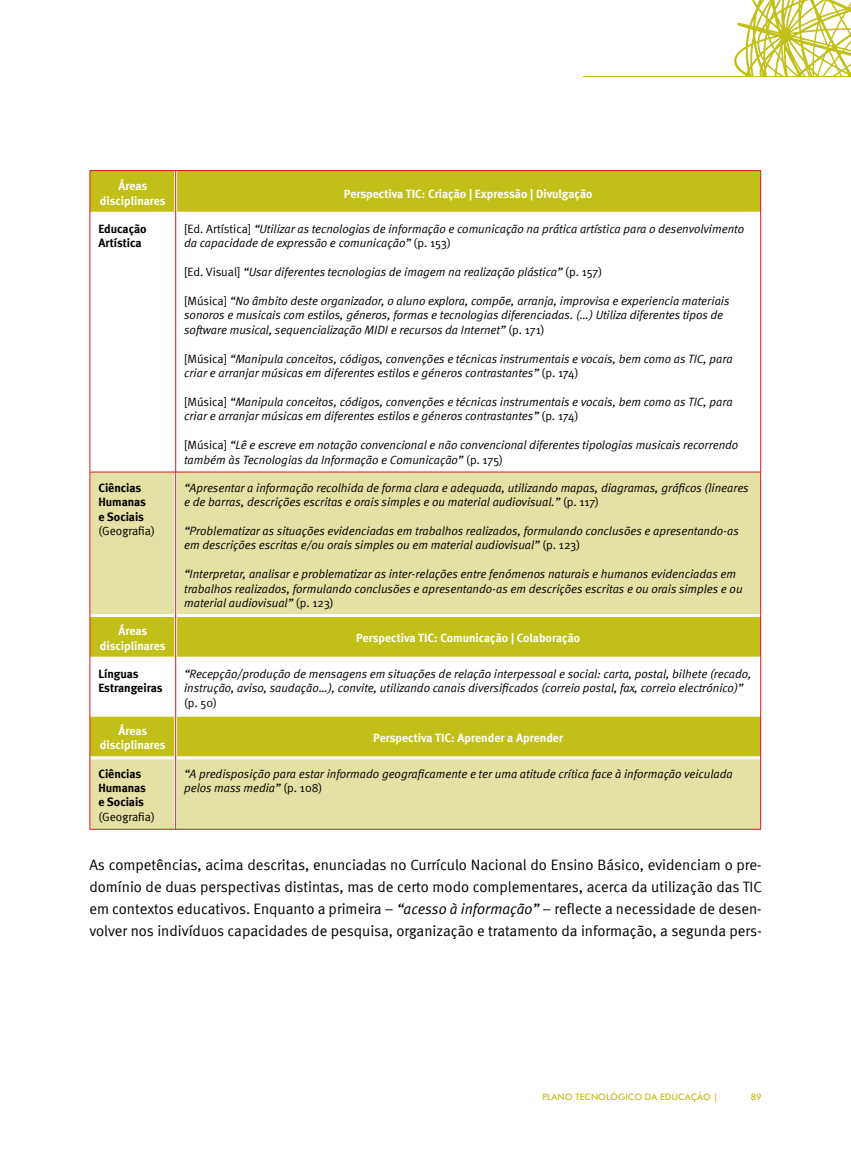
<style>
.page{position:relative;width:851px;height:1149px;background:#fff}
.page>*{position:absolute;margin:0;border:0;box-sizing:border-box;transform-origin:0 0}
.t1{font:15px/22px "Meta Normal";color:#000;text-align:justify}
.t2{font:italic 12px/14.4px "Meta Normal";color:#000}
.t3{font:700 12px/14.4px "Meta";color:#fff;text-align:center}
.t4{font:700 12px/14.4px "Meta";color:#000}
.t5{font:12px "Meta Normal";color:#000}
.t6{font:500 9px "Futura BT";color:#c2c018}
.s1{font-style:normal}
.s2{font-style:italic}
</style>
<div class="page">
<hr style="left:583px;top:76px;width:267px;height:1px;background:#c2c018">
<svg style="left:734px;top:0;width:116px;height:76px"></svg>
<div style="left:90px;top:171px;width:670px;height:41px;background:#c2c018"></div>
<svg style="left:90px;top:472px;width:670px;height:356px;fill:#e3e1a3"></svg>
<hr style="left:174px;top:171px;width:3px;height:41px;background:#fff">
<hr style="left:174px;top:472px;width:3px;height:142px;background:#fff">
<hr style="left:90px;top:614px;width:86px;height:3px;background:#fff">
<hr style="left:176px;top:614px;width:584px;height:3px;background:#fff">
<hr style="left:174px;top:617px;width:3px;height:39px;background:#fff">
<hr style="left:90px;top:656px;width:86px;height:3px;background:#fff">
<hr style="left:176px;top:656px;width:584px;height:3px;background:#fff">
<hr style="left:174px;top:659px;width:3px;height:54px;background:#fff">
<hr style="left:90px;top:713px;width:86px;height:3px;background:#fff">
<hr style="left:176px;top:713px;width:584px;height:3px;background:#fff">
<hr style="left:174px;top:716px;width:3px;height:40px;background:#fff">
<hr style="left:90px;top:756px;width:86px;height:3px;background:#fff">
<hr style="left:176px;top:756px;width:584px;height:3px;background:#fff">
<hr style="left:174px;top:759px;width:3px;height:69px;background:#fff">
<hr style="left:89px;top:170px;width:87px;height:1px;background:#d71920">
<hr style="left:89px;top:171px;width:1px;height:42px;background:#d71920">
<hr style="left:176px;top:170px;width:585px;height:1px;background:#d71920">
<hr style="left:760px;top:171px;width:1px;height:42px;background:#d71920">
<hr style="left:89px;top:213px;width:1px;height:258px;background:#d71920">
<hr style="left:760px;top:213px;width:1px;height:258px;background:#d71920">
<hr style="left:89px;top:472px;width:1px;height:143px;background:#d71920">
<hr style="left:760px;top:472px;width:1px;height:143px;background:#d71920">
<hr style="left:89px;top:615px;width:1px;height:43px;background:#d71920">
<hr style="left:760px;top:615px;width:1px;height:43px;background:#d71920">
<hr style="left:89px;top:658px;width:1px;height:57px;background:#d71920">
<hr style="left:760px;top:658px;width:1px;height:57px;background:#d71920">
<hr style="left:89px;top:715px;width:1px;height:42px;background:#d71920">
<hr style="left:760px;top:715px;width:1px;height:42px;background:#d71920">
<hr style="left:89px;top:757px;width:1px;height:71px;background:#d71920">
<hr style="left:760px;top:757px;width:1px;height:71px;background:#d71920">
<hr style="left:89px;top:828px;width:87px;height:1px;background:#d71920">
<hr style="left:176px;top:828px;width:585px;height:1px;background:#d71920">
<hr style="left:89px;top:471px;width:87px;height:1px;background:#d71920">
<hr style="left:176px;top:471px;width:585px;height:1px;background:#d71920">
<hr style="left:175px;top:170px;width:1px;height:659px;background:#d71920">
<p class="t3" style="left:100px;top:179px;width:67px">Áreas disciplinares</p>
<p class="t3" style="left:344px;top:186px;width:250px">Perspectiva TIC: Criação | Expressão | Divulgação</p>
<p class="t4" style="left:98px;top:221px;width:50px">Educação<br>Artística</p>
<p class="t2" style="left:184px;top:221px;width:561px"><span class="s1">[Ed. Artística]</span> “Utilizar as tecnologias de informação e comunicação na prática artística para o desenvolvimento da capacidade de expressão e comunicação” <span class="s1">(p. 153)</span></p>
<p class="t2" style="left:184px;top:264px;width:419px"><span class="s1">[Ed. Visual]</span> “Usar diferentes tecnologias de imagem na realização plástica” <span class="s1">(p. 157)</span></p>
<p class="t2" style="left:184px;top:293px;width:547px"><span class="s1">[Música]</span> “No âmbito deste organizador, o aluno explora, compõe, arranja, improvisa e experiencia materiais sonoros e musicais com estilos, géneros, formas e tecnologias diferenciadas. (…) Utiliza diferentes tipos de software musical, sequencialização MIDI e recursos da Internet” <span class="s1">(p. 171)</span></p>
<p class="t2" style="left:184px;top:351px;width:550px"><span class="s1">[Música]</span> “Manipula conceitos, códigos, convenções e técnicas instrumentais e vocais, bem como as TIC, para criar e arranjar músicas em diferentes estilos e géneros contrastantes” <span class="s1">(p. 174)</span></p>
<p class="t2" style="left:184px;top:394px;width:550px"><span class="s1">[Música]</span> “Manipula conceitos, códigos, convenções e técnicas instrumentais e vocais, bem como as TIC, para criar e arranjar músicas em diferentes estilos e géneros contrastantes” <span class="s1">(p. 174)</span></p>
<p class="t2" style="left:184px;top:437px;width:555px"><span class="s1">[Música]</span> “Lê e escreve em notação convencional e não convencional diferentes tipologias musicais recorrendo também às Tecnologias da Informação e Comunicação” <span class="s1">(p. 175)</span></p>
<p class="t4" style="left:98px;top:480px;width:49px">Ciências<br>Humanas e Sociais</p>
<p class="t5" style="left:98px;top:523px;width:58px">(Geografia)</p>
<p class="t2" style="left:184px;top:480px;width:566px">“Apresentar a informação recolhida de forma clara e adequada, utilizando mapas, diagramas, gráficos (lineares e de barras, descrições escritas e orais simples e ou material audiovisual.” <span class="s1">(p. 117)</span></p>
<p class="t2" style="left:184px;top:523px;width:556px">“Problematizar as situações evidenciadas em trabalhos realizados, formulando conclusões e apresentando-as em descrições escritas e/ou orais simples ou em material audiovisual” <span class="s1">(p. 123)</span></p>
<p class="t2" style="left:184px;top:566px;width:560px">“Interpretar, analisar e problematizar as inter-relações entre fenómenos naturais e humanos evidenciadas em trabalhos realizados, formulando conclusões e apresentando-as em descrições escritas e ou orais simples e ou material audiovisual” <span class="s1">(p. 123)</span></p>
<p class="t3" style="left:100px;top:623px;width:67px">Áreas disciplinares</p>
<p class="t3" style="left:356px;top:630px;width:225px">Perspectiva TIC: Comunicação | Colaboração</p>
<p class="t4" style="left:98px;top:666px;width:66px">Línguas<br>Estrangeiras</p>
<p class="t2" style="left:184px;top:666px;width:569px">“Recepção/produção de mensagens em situações de relação interpessoal e social: carta, postal, bilhete (recado, instrução, aviso, saudação…), convite, utilizando canais diversificados (correio postal, fax, correio electrónico)”</p>
<p class="t5" style="left:184px;top:695px;width:34px">(p. 50)</p>
<p class="t3" style="left:100px;top:723px;width:67px">Áreas disciplinares</p>
<p class="t3" style="left:373px;top:730px;width:191px">Perspectiva TIC: Aprender a Aprender</p>
<p class="t4" style="left:98px;top:765px;width:49px">Ciências<br>Humanas e Sociais</p>
<p class="t5" style="left:98px;top:809px;width:58px">(Geografia)</p>
<p class="t2" style="left:184px;top:765px;width:550px">“A predisposição para estar informado geograficamente e ter uma atitude crítica face à informação veiculada pelos mass media” <span class="s1">(p. 108)</span></p>
<p class="t1" style="left:89px;top:853px;width:674px">As competências, acima descritas, enunciadas no Currículo N acional do Ensino Básico, evidenciam o pre&shy;domínio de duas perspectivas distintas, mas de certo modo complementares, acerca da utilização das TIC em contextos educativos. Enquanto a primeira – <span class="s2">“acesso à informação”</span> – reflecte a necessidade de desen&shy;volver nos indivíduos capacidades de pesquisa, organização e tratamento da informação, a segunda pers-</p>
<p class="t6" style="left:542px;top:1090px;width:177px">PLANO TECNOLÓGICO DA EDUCAÇÃO |</p>
<p class="t6" style="left:750px;top:1090px;width:12px">89</p>
</div>
